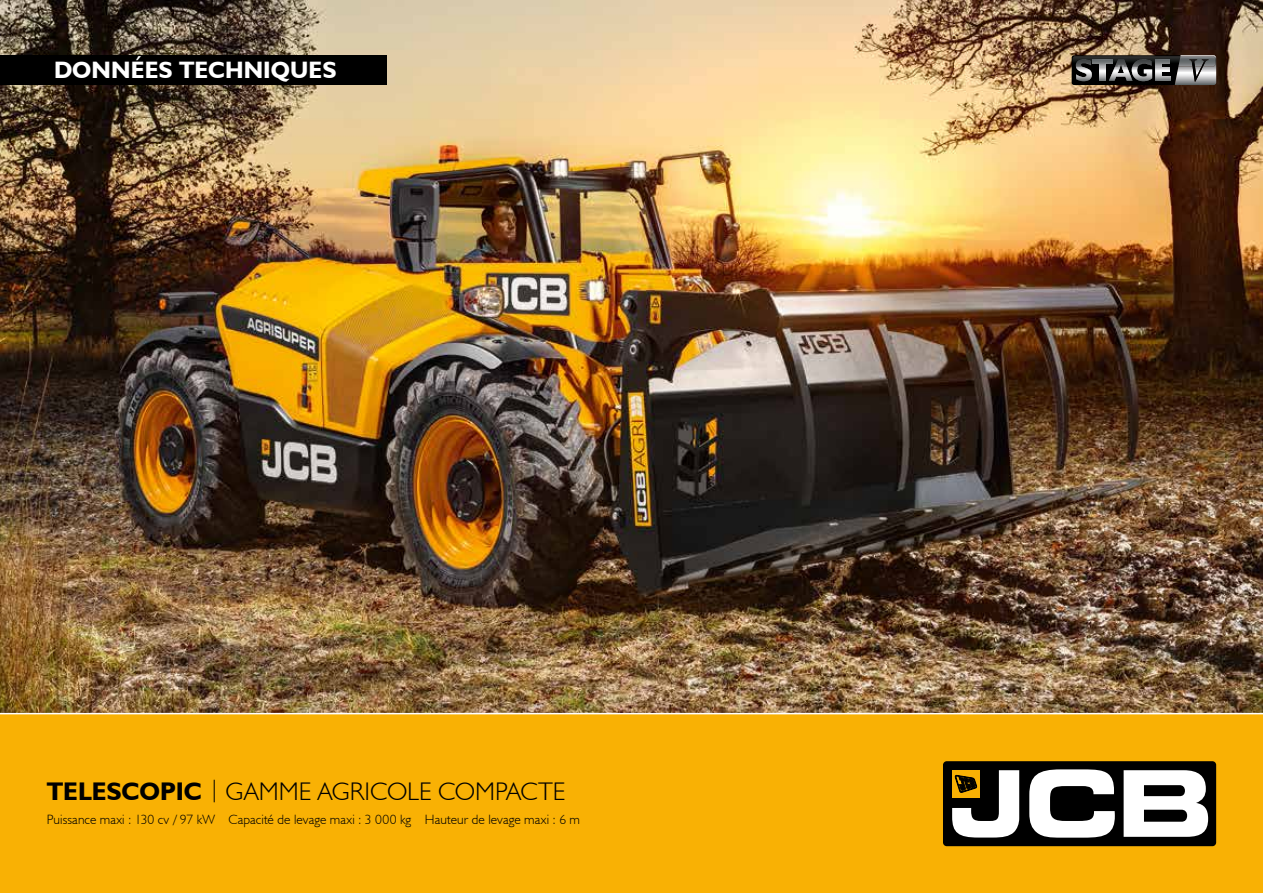
<style>
.page{position:relative;width:1263px;height:893px;background:#fff}
.page>*{position:absolute;margin:0;border:0;box-sizing:border-box;transform-origin:0 0}
.t1{font:300 25.5px "JCB Euro";color:#000}
.t2{font:700 23.7px "JCB Euro";letter-spacing:.005em;color:#fff}
.t3{font:300 13.5px "JCB Euro";letter-spacing:.005em;color:#000}
.s1{font-weight:700}
.s2{font-size:22.5px}
</style>
<div class="page">
<img style="left:0;top:0;width:1263px;height:712px">
<div style="left:0;top:712px;width:1263px;height:181px;background:#f9b104"></div>
<div style="left:925px;top:743px;width:309px;height:121px;background:#f9b104"></div>
<div style="left:943px;top:761px;width:273px;height:85px;background:#000;border-radius:4px"></div>
<svg style="left:1029px;top:769px;width:86px;height:69px"></svg>
<svg style="left:1123px;top:770px;width:85px;height:67px"></svg>
<svg style="left:952px;top:770px;width:67px;height:67px"></svg>
<div style="left:0;top:55px;width:387px;height:30px;background:#000"></div>
<svg style="left:1072px;top:55px;width:144px;height:30px;background:#5c5d5d"></svg>
<img style="left:1132px;top:59px;width:20px;height:8px">
<img style="left:1156px;top:60px;width:14px;height:7px">
<img style="left:1189px;top:59px;width:19px;height:8px">
<h2 class="t2" style="left:54px;top:55px;width:284px">DONNÉES TECHNIQUES</h2>
<h1 class="t1" style="left:47px;top:775px;width:520px"><span class="s1">TELESCOPIC</span> <span class="s2">|</span> GAMME AGRICOLE COMPACTE</h1>
<p class="t3" style="left:47px;top:811px;width:535px">Puissance maxi : 130 cv / 97 kW Capacité de levage maxi : 3 000 kg Hauteur de levage maxi : 6 m</p>
</div>
